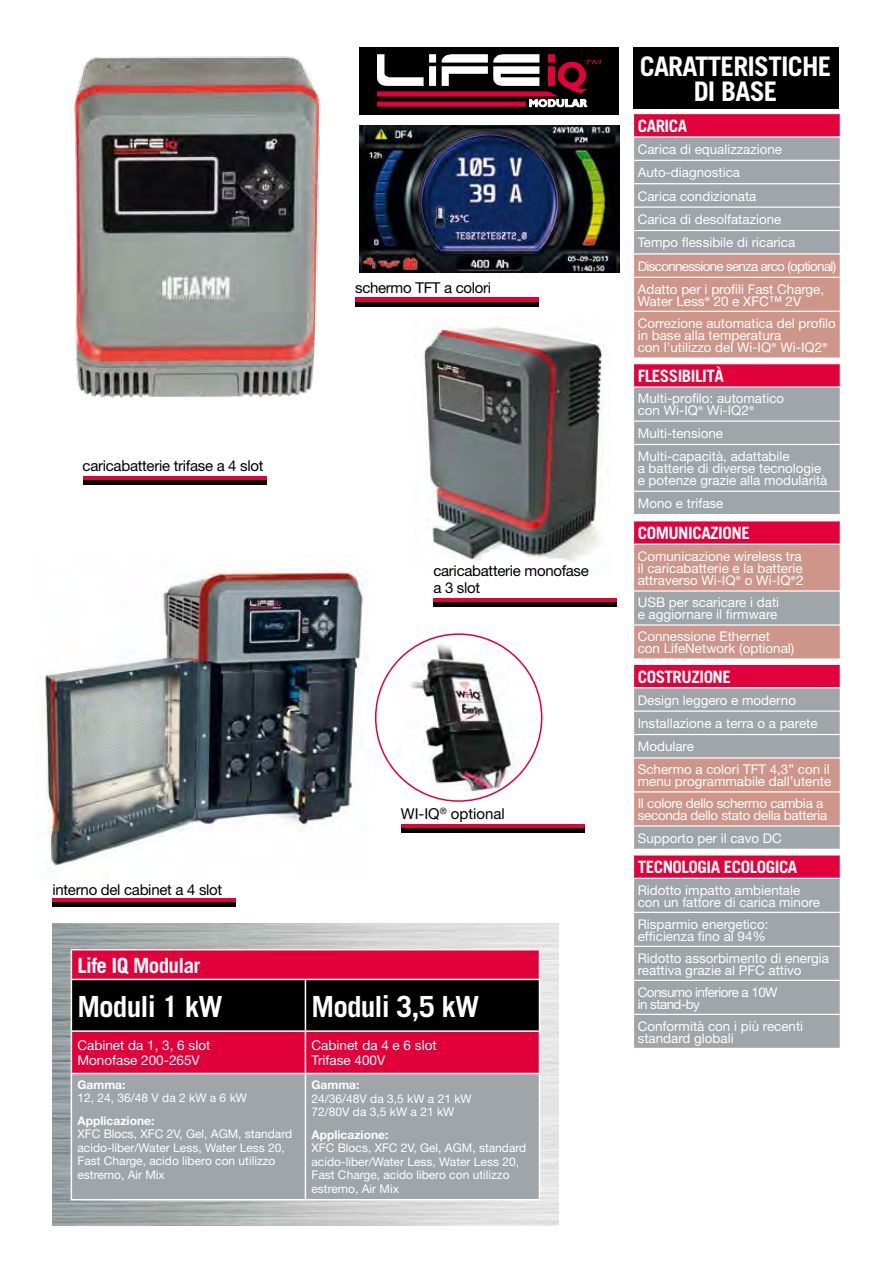
<style>
.page{position:relative;width:881px;height:1263px;background:#fff}
.page>*{position:absolute;margin:0;border:0;box-sizing:border-box;transform-origin:0 0}
.t1{font:700 29.1px "Trade Gothic";letter-spacing:-.03em;color:#fff}
.t2{font:700 27px/25.5px "Trade Gothic";letter-spacing:-.03em;color:#fff;text-align:center}
.t3{font:700 21px "Trade Gothic";letter-spacing:-.03em;color:#fff}
.t4{font:700 16.95px "Trade Gothic";letter-spacing:-.03em;color:#fff}
.t5{font:15px/16.5px "Helvetica Neue";letter-spacing:-.02em;color:#000}
.t6{font:15px "Helvetica Neue";color:#000}
.t7{font:13.5px/15.3px "Helvetica Neue";color:#fff}
.t8{font:13.35px/12px "Helvetica Neue";color:#fff}
.t9{font:13.35px/22.6px "Helvetica Neue";letter-spacing:-.02em;color:#fff}
.t10{font:13.35px/12px "Helvetica Neue";letter-spacing:-.04em;color:#fff}
.t11{font:12px/13.5px "Helvetica Neue";color:#fff}
.t12{font:700 12px "Helvetica Neue";color:#fff}
.s1{font-family:"Myriad Pro"}
</style>
<div class="page">
<img style="left:74px;top:56px;width:247px;height:342px">
<img style="left:52px;top:923px;width:506px;height:303px">
<div style="left:359px;top:47px;width:260px;height:67px;background:#000"></div>
<svg style="left:377px;top:54px;width:224px;height:53px"></svg>
<div style="left:377px;top:102px;width:148px;height:5px;background:#e2003b"></div>
<div style="left:72px;top:1032px;width:466px;height:41px;background:#e2003b"></div>
<div style="left:72px;top:1074px;width:466px;height:125px;background:#a0a5a9"></div>
<hr style="left:71px;top:1032px;width:1px;height:41px;background:#fff">
<hr style="left:304px;top:1032px;width:2px;height:41px;background:#fff">
<hr style="left:538px;top:1032px;width:2px;height:41px;background:#fff">
<hr style="left:71px;top:1073px;width:234px;height:1px;background:#fff">
<hr style="left:71px;top:1074px;width:1px;height:125px;background:#fff">
<hr style="left:305px;top:1073px;width:235px;height:1px;background:#fff">
<hr style="left:304px;top:1074px;width:2px;height:125px;background:#fff">
<hr style="left:538px;top:1074px;width:2px;height:125px;background:#fff">
<hr style="left:71px;top:1199px;width:234px;height:1px;background:#fff">
<hr style="left:305px;top:1199px;width:235px;height:1px;background:#fff">
<hr style="left:71px;top:949px;width:234px;height:1px;background:#fff">
<svg style="left:71px;top:950px;width:467px;height:80px;background:#540318"></svg>
<hr style="left:305px;top:949px;width:235px;height:1px;background:#fff">
<hr style="left:538px;top:950px;width:2px;height:29px;background:#fff">
<hr style="left:71px;top:979px;width:234px;height:1px;background:#fff">
<hr style="left:71px;top:980px;width:1px;height:50px;background:#fff">
<hr style="left:305px;top:979px;width:235px;height:1px;background:#fff">
<hr style="left:304px;top:980px;width:2px;height:50px;background:#fff">
<hr style="left:538px;top:980px;width:2px;height:50px;background:#fff">
<hr style="left:71px;top:1030px;width:234px;height:2px;background:#fff">
<hr style="left:305px;top:1030px;width:235px;height:2px;background:#fff">
<div style="left:632px;top:47px;width:206px;height:62px;background:#000"></div>
<svg style="left:633px;top:114px;width:207px;height:243px;background:#bc9395"></svg>
<hr style="left:632px;top:277px;width:208px;height:1px;background:#fff">
<hr style="left:632px;top:278px;width:2px;height:33px;background:#fff">
<hr style="left:839px;top:278px;width:1px;height:33px;background:#fff">
<hr style="left:632px;top:311px;width:208px;height:1px;background:#fff">
<hr style="left:632px;top:312px;width:2px;height:45px;background:#fff">
<hr style="left:839px;top:312px;width:1px;height:45px;background:#fff">
<svg style="left:633px;top:364px;width:207px;height:150px;background:#ad909c"></svg>
<svg style="left:633px;top:521px;width:207px;height:137px;background:#c68185"></svg>
<hr style="left:632px;top:544px;width:208px;height:1px;background:#fff">
<hr style="left:632px;top:545px;width:2px;height:45px;background:#fff">
<hr style="left:839px;top:545px;width:1px;height:45px;background:#fff">
<hr style="left:632px;top:590px;width:208px;height:2px;background:#fff">
<hr style="left:632px;top:592px;width:2px;height:32px;background:#fff">
<hr style="left:839px;top:592px;width:1px;height:32px;background:#fff">
<hr style="left:632px;top:624px;width:208px;height:2px;background:#fff">
<hr style="left:632px;top:626px;width:2px;height:32px;background:#fff">
<hr style="left:839px;top:626px;width:1px;height:32px;background:#fff">
<svg style="left:633px;top:665px;width:207px;height:184px;background:#bf9498"></svg>
<svg style="left:633px;top:855px;width:207px;height:193px;background:#a9939d"></svg>
<hr style="left:632px;top:878px;width:208px;height:1px;background:#fff">
<hr style="left:632px;top:879px;width:2px;height:33px;background:#fff">
<hr style="left:839px;top:879px;width:1px;height:33px;background:#fff">
<hr style="left:632px;top:912px;width:208px;height:1px;background:#fff">
<hr style="left:632px;top:913px;width:2px;height:33px;background:#fff">
<hr style="left:839px;top:913px;width:1px;height:33px;background:#fff">
<hr style="left:632px;top:946px;width:208px;height:1px;background:#fff">
<hr style="left:632px;top:947px;width:2px;height:33px;background:#fff">
<hr style="left:839px;top:947px;width:1px;height:33px;background:#fff">
<hr style="left:632px;top:980px;width:208px;height:1px;background:#fff">
<hr style="left:632px;top:981px;width:2px;height:33px;background:#fff">
<hr style="left:839px;top:981px;width:1px;height:33px;background:#fff">
<hr style="left:632px;top:1014px;width:208px;height:1px;background:#fff">
<hr style="left:632px;top:1015px;width:2px;height:33px;background:#fff">
<hr style="left:839px;top:1015px;width:1px;height:33px;background:#fff">
<img style="left:359px;top:125px;width:260px;height:147px">
<img style="left:423px;top:326px;width:181px;height:236px">
<img style="left:397px;top:634px;width:128px;height:158px">
<hr style="left:52px;top:898px;width:184px;height:4px;background:#e2003b">
<div style="left:52px;top:902px;width:184px;height:5px;background:#000"></div>
<div style="left:83px;top:476px;width:183px;height:5px;background:#e2003b"></div>
<hr style="left:83px;top:481px;width:183px;height:4px;background:#000">
<hr style="left:433px;top:598px;width:184px;height:4px;background:#e2003b">
<hr style="left:400px;top:824px;width:184px;height:4px;background:#e2003b">
<hr style="left:433px;top:602px;width:184px;height:4px;background:#000">
<hr style="left:400px;top:828px;width:184px;height:4px;background:#000">
<img style="left:42px;top:569px;width:321px;height:297px">
<hr style="left:355px;top:298px;width:184px;height:4px;background:#e2003b">
<hr style="left:355px;top:302px;width:184px;height:4px;background:#000">
<p class="t5" style="left:83px;top:457px;width:182px">caricabatterie trifase a 4 slot</p>
<p class="t5" style="left:52px;top:881px;width:171px">interno del cabinet a 4 slot</p>
<p class="t5" style="left:355px;top:279px;width:137px">schermo TFT a colori</p>
<p class="t5" style="left:433px;top:562px;width:157px">caricabatterie monofase a 3 slot</p>
<p class="t6" style="left:400px;top:804px;width:105px">WI-IQ<sup>®</sup> optional</p>
<h3 class="t3" style="left:77px;top:952px;width:125px">Life IQ Modular</h3>
<h1 class="t1" style="left:77px;top:988px;width:147px">Moduli 1 kW</h1>
<h1 class="t1" style="left:311px;top:988px;width:169px">Moduli 3,5 kW</h1>
<p class="t7" style="left:77px;top:1037px;width:134px">Cabinet da 1, 3, 6 slot<br>Monofase 200-265V</p>
<p class="t7" style="left:311px;top:1037px;width:127px">Cabinet da 4 e 6 slot<br>Trifase 400V</p>
<p class="t12" style="left:77px;top:1077px;width:49px">Gamma:</p>
<p class="t11" style="left:77px;top:1091px;width:171px">12, 24, 36/48 V da 2 kW a 6 kW</p>
<p class="t12" style="left:77px;top:1113px;width:78px">Applicazione:</p>
<p class="t11" style="left:77px;top:1127px;width:216px">XFC Blocs, XFC 2V, Gel, AGM, standard acido-liber/Water Less, Water Less 20, Fast Charge, acido libero con utilizzo estremo, Air Mix</p>
<p class="t12" style="left:311px;top:1077px;width:49px">Gamma:</p>
<p class="t11" style="left:311px;top:1091px;width:162px">24/36/48V da 3,5 kW a 21 kW<br>72/80V da 3,5 kW a 21 kW</p>
<p class="t12" style="left:311px;top:1127px;width:78px">Applicazione:</p>
<p class="t11" style="left:311px;top:1141px;width:216px">XFC Blocs, XFC 2V, Gel, AGM, standard acido-liber/Water Less, Water Less 20, Fast Charge, acido libero con utilizzo estremo, Air Mix</p>
<h2 class="t2" style="left:639px;top:53px;width:193px">CARATTERISTICHE<br>DI BASE</h2>
<p class="t4" style="left:637px;top:115px;width:51px">CARICA</p>
<p class="t8" style="left:637px;top:137px;width:200px;line-height:23.2px">Carica di equalizzazione<br>Auto-diagnostica<br>Carica condizionata<br>Carica di desolfatazione<br>Tempo flessibile di ricarica<br>Disconnessione senza arco (optional)<br>Adatto per i profili Fast Charge,</p>
<p class="t8" style="left:637px;top:289px;width:200px;line-height:22.4px">Water Less<span class="s1">®</span> 20 e XFC™ 2V<br>Correzione automatica del profilo</p>
<p class="t8" style="left:637px;top:329px;width:191px">in base alla temperatura<br>con l’utilizzo del Wi-IQ<span class="s1">®</span> Wi-IQ2<span class="s1">®</span></p>
<p class="t4" style="left:637px;top:365px;width:88px">FLESSIBILITÀ</p>
<p class="t8" style="left:637px;top:392px;width:148px">Multi-profilo: automatico con Wi-IQ<span class="s1">®</span> Wi-IQ2<span class="s1">®</span></p>
<p class="t8" style="left:637px;top:421px;width:153px;line-height:23.1px">Multi-tensione<br>Multi-capacità, adattabile</p>
<p class="t8" style="left:637px;top:462px;width:191px">a batterie di diverse tecnologie e potenze grazie alla modularità</p>
<p class="t8" style="left:637px;top:497px;width:87px">Mono e trifase</p>
<p class="t4" style="left:637px;top:523px;width:114px">COMUNICAZIONE</p>
<p class="t8" style="left:637px;top:550px;width:167px">Comunicazione wireless tra il caricabatterie e la batterie attraverso Wi-IQ<span class="s1">®</span> o Wi-IQ<span class="s1">®</span>2</p>
<p class="t8" style="left:637px;top:596px;width:143px">USB per scaricare i dati e aggiornare il firmware</p>
<p class="t8" style="left:637px;top:630px;width:158px">Connessione Ethernet con LifeNetwork (optional)</p>
<p class="t4" style="left:637px;top:666px;width:95px">COSTRUZIONE</p>
<p class="t8" style="left:637px;top:688px;width:193px;line-height:23.1px">Design leggero e moderno<br>Installazione a terra o a parete<br>Modulare<br>Schermo a colori TFT 4,3” con il</p>
<p class="t8" style="left:637px;top:770px;width:195px;line-height:22px">menu programmabile dall’utente<br>Il colore dello schermo cambia a</p>
<p class="t9" style="left:637px;top:804px;width:191px">seconda dello stato della batteria<br>Supporto per il cavo DC</p>
<p class="t4" style="left:637px;top:857px;width:161px">TECNOLOGIA ECOLOGICA</p>
<p class="t8" style="left:637px;top:884px;width:184px">Ridotto impatto ambientale con un fattore di carica minore</p>
<p class="t8" style="left:637px;top:918px;width:132px">Risparmio energetico: efficienza fino al 94%</p>
<p class="t8" style="left:637px;top:952px;width:192px">Ridotto assorbimento di energia reattiva grazie al PFC attivo</p>
<p class="t10" style="left:637px;top:986px;width:141px">Consumo inferiore a 10W in stand-by</p>
<p class="t8" style="left:637px;top:1020px;width:167px">Conformità con i più recenti standard globali</p>
</div>
